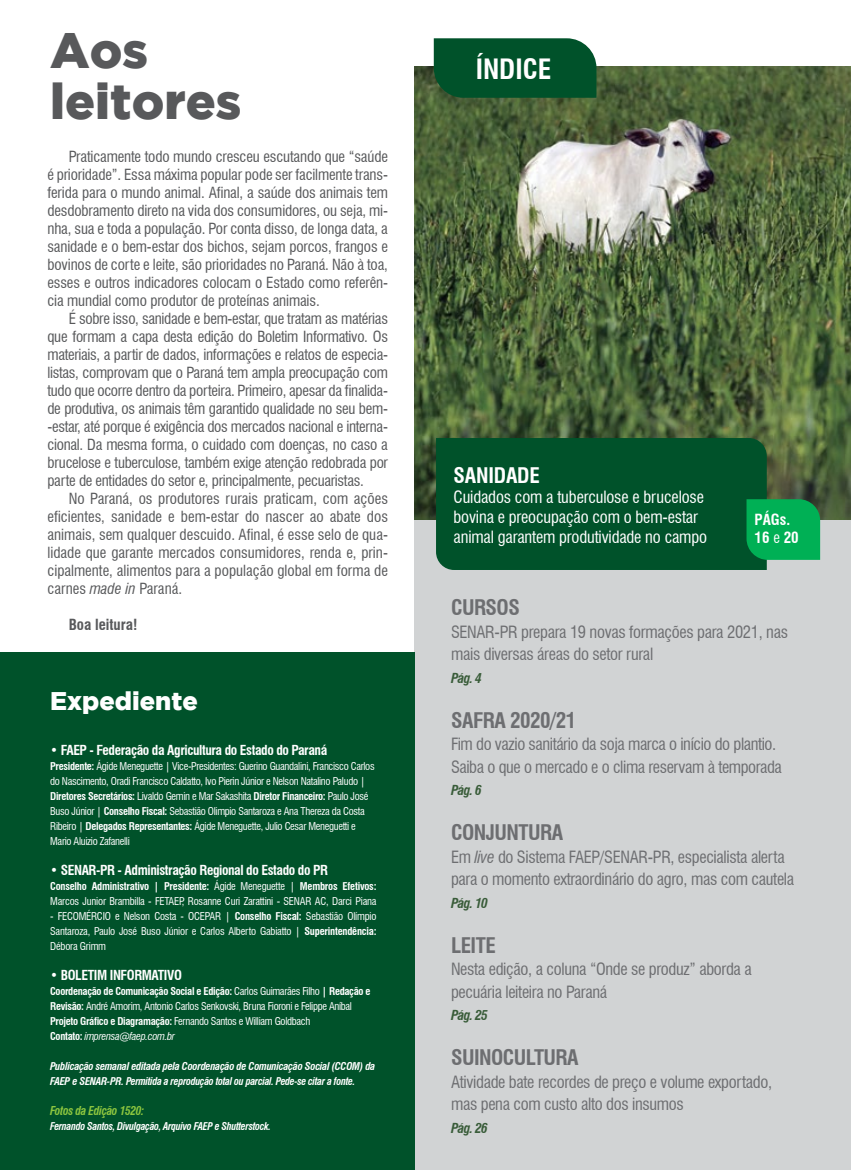
<style>
.page{position:relative;width:851px;height:1170px;background:#fff}
.page>*{position:absolute;margin:0;border:0;box-sizing:border-box;transform-origin:0 0}
.t1{font:900 49.8px/51.3px "Gotham";color:#58595b}
.t2{font:700 condensed 27.3px "Swiss 721 BT";color:#fff}
.t3{font:900 25.5px "Gotham";color:#fff}
.t4{font:700 condensed 21px "Swiss 721 BT";letter-spacing:-.025em;color:#6d6e71}
.t5{font:700 condensed 21px "Swiss 721 BT";letter-spacing:-.01em;color:#fff}
.t6{font:condensed 16.5px/22.5px "Swiss 721 BT";letter-spacing:-.02em;color:#6d6e71}
.t7{font:condensed 16.5px/19.8px "Swiss 721 BT";letter-spacing:-.01em;color:#fff}
.t8{font:condensed 15px/18px "Swiss 721 BT";letter-spacing:-.01em;color:#58595b;text-align:justify}
.t9{font:700 condensed 15px "Swiss 721 BT";color:#58595b}
.t10{font:700 condensed 15px/18px "Swiss 721 BT";color:#fff}
.t11{font:700 condensed 13.5px "Swiss 721 BT";letter-spacing:-.03em;color:#fff}
.t12{font:italic 700 condensed 13.5px "Swiss 721 BT";letter-spacing:-.05em;color:#395c39}
.t13{font:italic 700 condensed 12px "Swiss 721 BT";letter-spacing:-.03em;color:#8dc63f;scale:.95 1}
.t14{font:condensed 10.5px/15px "Swiss 721 BT";letter-spacing:-.03em;color:#fff}
.t15{font:italic 700 condensed 10.5px/15px "Swiss 721 BT";letter-spacing:-.03em;color:#fff}
.t16{font:italic 700 condensed 10.5px "Swiss 721 BT";letter-spacing:-.03em;color:#fff;scale:.95 1}
.s1{font-style:italic}
.s2{font-weight:400}
.s3{font-weight:700}
</style>
<div class="page">
<img style="left:414px;top:67px;width:436px;height:453px">
<div style="left:414px;top:520px;width:436px;height:649px;background:#d1d3d4"></div>
<div style="left:0;top:652px;width:414px;height:517px;background:#00522a"></div>
<svg style="left:433px;top:38px;width:163px;height:60px;background:#08562f"></svg>
<div style="left:436px;top:438px;width:330px;height:132px;background:#00522a"></div>
<svg style="left:746px;top:499px;width:74px;height:61px;background:#01aa52"></svg>
<h1 class="t1" style="left:50px;top:23px;width:193px">Aos leitores</h1>
<p class="t8" style="left:47px;top:148px;width:342px;text-indent:21px">Praticamente todo mundo cresceu escutando que “saúde é prioridade”. Essa máxima popular pode ser facilmente trans&shy;ferida para o mundo animal. Afinal, a saúde dos animais tem desdobramento direto na vida dos consumidores, ou seja, mi&shy;nha, sua e toda a população. Por conta disso, de longa data, a sanidade e o bem-estar dos bichos, sejam porcos, frangos e bovinos de corte e leite, são prioridades no Paraná. Não à toa, esses e outros indicadores colocam o Estado como referên&shy;cia mundial como produtor de proteínas animais.</p>
<p class="t8" style="left:47px;top:310px;width:342px;text-indent:21px">É sobre isso, sanidade e bem-estar, que tratam as matérias que formam a capa desta edição do Boletim Informativo. Os materiais, a partir de dados, informações e relatos de especia&shy;listas, comprovam que o Paraná tem ampla preocupação com tudo que ocorre dentro da porteira. Primeiro, apesar da finalida&shy;de produtiva, os animais têm garantido qualidade no seu bem--estar, até porque é exigência dos mercados nacional e interna&shy;cional. Da mesma forma, o cuidado com doenças, no caso a brucelose e tuberculose, também exige atenção redobrada por parte de entidades do setor e, principalmente, pecuaristas.</p>
<p class="t8" style="left:47px;top:490px;width:342px;text-indent:21px">No Paraná, os produtores rurais praticam, com ações eficientes, sanidade e bem-estar do nascer ao abate dos animais, sem qualquer descuido. Afinal, é esse selo de qua&shy;lidade que garante mercados consumidores, renda e, prin&shy;cipalmente, alimentos para a população global em forma de carnes <span class="s1">made in</span> Paraná.</p>
<p class="t9" style="left:69px;top:616px;width:70px">Boa leitura!</p>
<h3 class="t3" style="left:50px;top:686px;width:149px">Expediente</h3>
<p class="t11" style="left:50px;top:742px;width:278px"><span class="s2">•</span> FAEP - Federação da Agricultura do Estado do Paraná</p>
<p class="t14" style="left:50px;top:758px;width:326px"><span class="s3">Presidente:</span> Ágide Meneguette | Vice-Presidentes: Guerino Guandalini, Francisco Carlos do Nascimento, Oradi Francisco Caldatto, Ivo Pierin Júnior e Nelson Natalino Paludo | <span class="s3">Diretores Secretários:</span> Livaldo Gemin e Mar Sakashita <span class="s3">Diretor Financeiro:</span> Paulo José Buso Júnior | <span class="s3">Conselho Fiscal:</span> Sebastião Olimpio Santaroza e Ana Thereza da Costa Ribeiro | <span class="s3">Delegados Representantes:</span> Ágide Meneguette, Julio Cesar Meneguetti e Mario Aluizio Zafanelli</p>
<p class="t11" style="left:50px;top:862px;width:279px"><span class="s2">•</span> SENAR-PR - Administração Regional do Estado do PR</p>
<p class="t14" style="left:50px;top:878px;width:328px"><span class="s3">Conselho Administrativo | Presidente:</span> Ágide Meneguette | <span class="s3">Membros Efetivos:<br></span>Marcos Junior Brambilla - FETAEP, Rosanne Curi Zarattini - SENAR AC, Darci Piana</p>
<p class="t14" style="left:50px;top:908px;width:328px;text-align:justify">- FECOMÉRCIO e Nelson Costa - OCEPAR | <span class="s3">Conselho Fiscal:</span> Sebastião Olímpio Santaroza, Paulo José Buso Júnior e Carlos Alberto Gabiatto | <span class="s3">Superintendência:<br></span>Débora Grimm</p>
<p class="t11" style="left:50px;top:967px;width:133px"><span class="s2">•</span> BOLETIM INFORMATIVO</p>
<p class="t14" style="left:50px;top:983px;width:322px"><span class="s3">Coordenação de Comunicação Social e Edição:</span> Carlos Guimarães Filho <span class="s3">| Redação e Revisão:</span> André Amorim, Antonio Carlos Senkovski, Bruna Fioroni e Felippe Aníbal <span class="s3">Projeto Gráfico e Diagramação:</span> Fernando Santos e William Goldbach<br><span class="s3">Contato:</span> <span class="s1">imprensa@faep.com.br</span></p>
<p class="t15" style="left:50px;top:1058px;width:326px">Publicação semanal editada pela Coordenação de Comunicação Social (CCOM) da<br>FAEP e SENAR-PR. Permitida a reprodução total ou parcial. Pede-se citar a fonte.</p>
<p class="t13" style="left:50px;top:1103px;width:100px">Fotos da Edição 1520:</p>
<p class="t16" style="left:50px;top:1119px;width:234px">Fernando Santos, Divulgação, Arquivo FAEP e Shutterstock.</p>
<h2 class="t2" style="left:475px;top:52px;width:77px">ÍNDICE</h2>
<h3 class="t5" style="left:453px;top:463px;width:88px">SANIDADE</h3>
<p class="t7" style="left:453px;top:487px;width:255px">Cuidados com a tuberculose e brucelose bovina e preocupação com o bem-estar animal garantem produtividade no campo</p>
<p class="t10" style="left:754px;top:510px;width:46px">PÁGs.<br>16 <span class="s2">e</span> 20</p>
<h3 class="t4" style="left:451px;top:595px;width:70px">CURSOS</h3>
<p class="t6" style="left:451px;top:620px;width:338px">SENAR-PR prepara 19 novas formações para 2021, nas mais diversas áreas do setor rural</p>
<p class="t12" style="left:451px;top:669px;width:32px">Pág. 4</p>
<h3 class="t4" style="left:451px;top:707px;width:127px">SAFRA 2020/21</h3>
<p class="t6" style="left:451px;top:733px;width:332px">Fim do vazio sanitário da soja marca o início do plantio.<br>Saiba o que o mercado e o clima reservam à temporada</p>
<p class="t12" style="left:451px;top:782px;width:32px">Pág. 6</p>
<h3 class="t4" style="left:451px;top:820px;width:114px">CONJUNTURA</h3>
<p class="t6" style="left:451px;top:845px;width:344px">Em <span class="s1">live</span> do Sistema FAEP/SENAR-PR, especialista alerta para o momento extraordinário do agro, mas com cautela</p>
<p class="t12" style="left:451px;top:894px;width:38px">Pág. 10</p>
<h3 class="t4" style="left:451px;top:932px;width:46px">LEITE</h3>
<p class="t6" style="left:451px;top:958px;width:302px">Nesta edição, a coluna “Onde se produz” aborda a pecuária leiteira no Paraná</p>
<p class="t12" style="left:451px;top:1007px;width:38px">Pág. 25</p>
<h3 class="t4" style="left:451px;top:1045px;width:129px">SUINOCULTURA</h3>
<p class="t6" style="left:451px;top:1070px;width:322px">Atividade bate recordes de preço e volume exportado, mas pena com custo alto dos insumos</p>
<p class="t12" style="left:451px;top:1119px;width:38px">Pág. 26</p>
</div>
